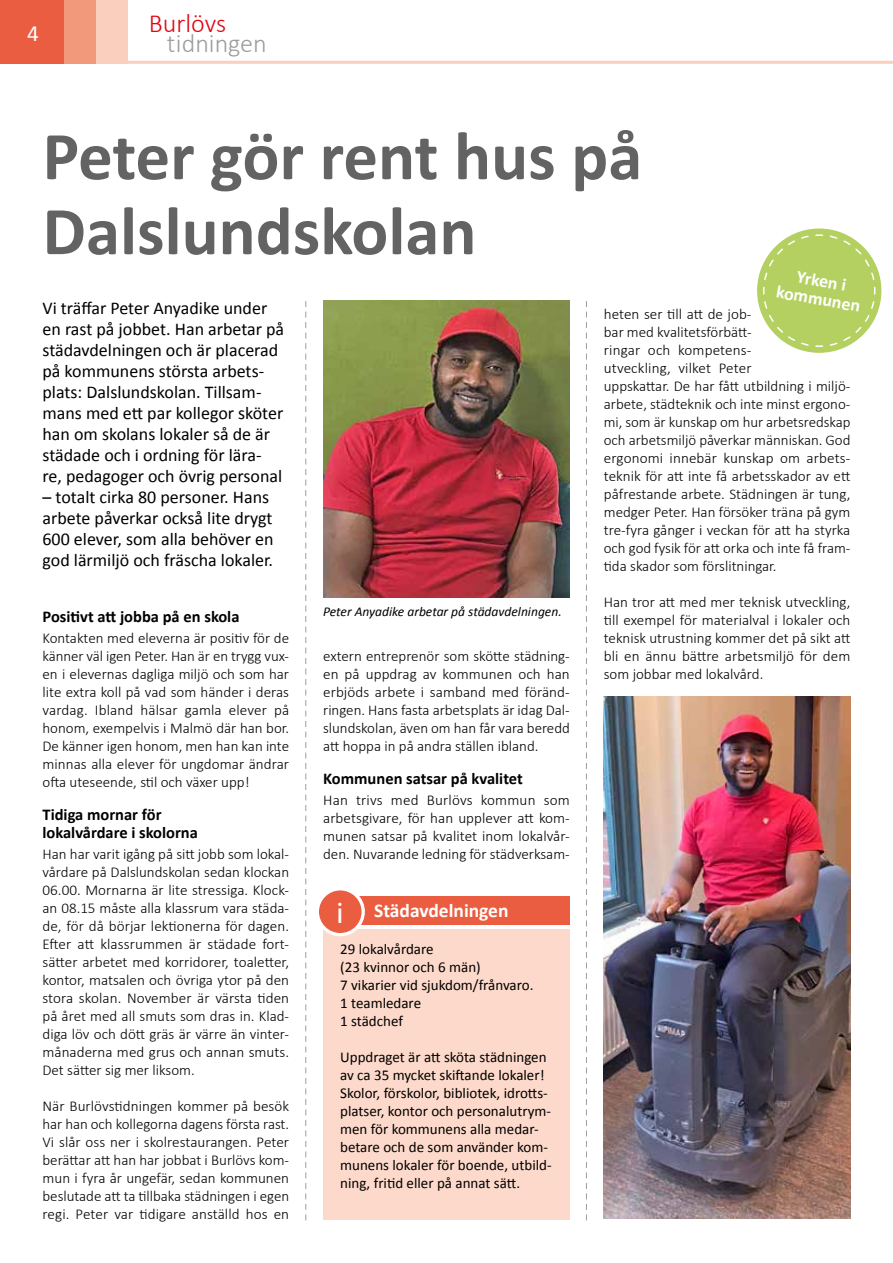
<style>
.page{position:relative;width:893px;height:1263px;background:#fff}
.page>*{position:absolute;margin:0;border:0;box-sizing:border-box;transform-origin:0 0}
.t1{font:700 69px/75px "Calibri";color:#646363}
.t2{font:30px "Myriad Pro";color:#fff}
.t3{font:300 26.1px "Calibri";color:#9d9d9c}
.t4{font:300 26.1px "Calibri";color:#e30613}
.t5{font:23.25px "Calibri";color:#fff}
.t6{font:700 19.5px "Calibri";color:#fff}
.t7{font:18px/21px "Calibri";color:#000}
.t8{font:700 18px/18px "Calibri";color:#fff;text-align:center}
.t9{font:700 16.5px/18px "Calibri";color:#000}
.t10{font:300 15px/18px "Calibri";color:#000;text-align:justify}
.t11{font:15px/18px "Calibri";color:#000}
.t12{font:italic 13.5px "Calibri";color:#000}
</style>
<div class="page">
<div style="left:0;top:0;width:64px;height:64px;background:#eb5d40"></div>
<div style="left:64px;top:0;width:32px;height:64px;background:#f3997b"></div>
<div style="left:96px;top:0;width:32px;height:64px;background:#facfbd"></div>
<hr style="left:128px;top:61px;width:765px;height:3px;background:#facfbd">
<img style="left:323px;top:301px;width:247px;height:297px">
<div style="left:323px;top:897px;width:247px;height:28px;background:#eb5d40"></div>
<div style="left:323px;top:929px;width:247px;height:38px;background:#fcd9ca"></div>
<div style="left:323px;top:965px;width:247px;height:38px;background:#fcd9ca"></div>
<div style="left:323px;top:1001px;width:247px;height:38px;background:#fcd9ca"></div>
<div style="left:323px;top:1037px;width:247px;height:164px;background:#fcd9ca"></div>
<div style="left:323px;top:1181px;width:247px;height:38px;background:#fcd9ca"></div>
<div style="left:317px;top:889px;width:46px;height:46px;background:#eb5d40;border-radius:50%"></div>
<div style="left:316px;top:887px;width:49px;height:49px;border:3px solid #fff;border-radius:50%"></div>
<img style="left:604px;top:696px;width:246px;height:522px">
<svg style="left:754px;top:226px;width:130px;height:130px"></svg>
<div style="left:752px;top:223px;width:135px;height:135px;border:5px solid #fff;border-radius:50%"></div>
<svg style="left:762px;top:234px;width:114px;height:114px;background:#bed675"></svg>
<svg style="left:305px;top:301px;width:1px;height:919px"></svg>
<svg style="left:586px;top:301px;width:1px;height:919px"></svg>
<h3 class="t5" style="left:27px;top:19px;width:13px">4</h3>
<h3 class="t4" style="left:149px;top:7px;width:79px">Burlövs</h3>
<h3 class="t3" style="left:167px;top:27px;width:101px">tidningen</h3>
<h1 class="t1" style="left:43px;top:119px;width:601px">Peter gör rent hus på<br>Dalslundskolan</h1>
<p class="t7" style="left:43px;top:298px;width:243px">Vi träffar Peter Anyadike under en rast på jobbet. Han arbetar på städavdelningen och är placerad på kommunens största arbets&shy;plats: Dalslundskolan. Tillsam&shy;mans med ett par kollegor sköter han om skolans lokaler så de är städade och i ordning för lära&shy;re, pedagoger och övrig personal</p>
<p class="t7" style="left:43px;top:487px;width:233px">– totalt cirka 80 personer. Hans arbete påverkar också lite drygt<br>600 elever, som alla behöver en god lärmiljö och fräscha lokaler.</p>
<p class="t9" style="left:43px;top:608px;width:198px">Positivt att jobba på en skola</p>
<p class="t10" style="left:43px;top:629px;width:248px">Kontakten med eleverna är positiv för de känner väl igen Peter. Han är en trygg vux&shy;en i elevernas dagliga miljö och som har lite extra koll på vad som händer i deras vardag. Ibland hälsar gamla elever på honom, exempelvis i Malmö där han bor.<br>De känner igen honom, men han kan inte minnas alla elever för ungdomar ändrar ofta uteseende, stil och växer upp!</p>
<p class="t9" style="left:43px;top:806px;width:157px">Tidiga mornar för lokalvårdare i skolorna</p>
<p class="t10" style="left:43px;top:845px;width:248px">Han har varit igång på sitt jobb som lokal&shy;vårdare på Dalslundskolan sedan klockan 06.00. Mornarna är lite stressiga. Klock&shy;an 08.15 måste alla klassrum vara städa&shy;de, för då börjar lektionerna för dagen.<br>Efter att klassrummen är städade fort&shy;sätter arbetet med korridorer, toaletter, kontor, matsalen och övriga ytor på den stora skolan. November är värsta tiden på året med all smuts som dras in. Klad&shy;diga löv och dött gräs är värre än vinter&shy;månaderna med grus och annan smuts.<br>Det sätter sig mer liksom.</p>
<p class="t10" style="left:43px;top:1097px;width:248px">När Burlövstidningen kommer på besök har han och kollegorna dagens första rast.<br>Vi slår oss ner i skolrestaurangen. Peter berättar att han har jobbat i Burlövs kom&shy;mun i fyra år ungefär, sedan kommunen beslutade att ta tillbaka städningen i egen regi. Peter var tidigare anställd hos en</p>
<p class="t12" style="left:323px;top:602px;width:240px">Peter Anyadike arbetar på städavdelningen.</p>
<p class="t10" style="left:323px;top:647px;width:248px">extern entreprenör som skötte städning&shy;en på uppdrag av kommunen och han erbjöds arbete i samband med föränd&shy;ringen. Hans fasta arbetsplats är idag Dal&shy;slundskolan, även om han får vara beredd att hoppa in på andra ställen ibland.</p>
<p class="t9" style="left:323px;top:770px;width:201px">Kommunen satsar på kvalitet</p>
<p class="t10" style="left:323px;top:791px;width:248px">Han trivs med Burlövs kommun som arbetsgivare, för han upplever att kom&shy;munen satsar på kvalitet inom lokalvår&shy;den. Nuvarande ledning för städverksam-</p>
<h2 class="t2" style="left:336px;top:894px;width:9px">i</h2>
<h3 class="t6" style="left:374px;top:898px;width:136px">Städavdelningen</h3>
<p class="t11" style="left:340px;top:940px;width:195px">29 lokalvårdare<br>(23 kvinnor och 6 män)<br>7 vikarier vid sjukdom/frånvaro.<br>1 teamledare<br>1 städchef</p>
<p class="t11" style="left:340px;top:1048px;width:213px">Uppdraget är att sköta städningen av ca 35 mycket skiftande lokaler!<br>Skolor, förskolor, bibliotek, idrotts&shy;platser, kontor och personalutrym&shy;men för kommunens alla medar&shy;betare och de som använder kom&shy;munens lokaler för boende, utbild&shy;ning, fritid eller på annat sätt.</p>
<p class="t8" style="left:781px;top:265px;width:87px;rotate:10deg">Yrken i kommunen</p>
<p class="t10" style="left:604px;top:305px;width:248px;text-align:left">heten ser till att de job-<br>bar med kvalitetsförbätt-<br>ringar och kompetens-<br>utveckling, vilket Peter<br>uppskattar. De har fått utbildning i miljö&shy;arbete, städteknik och inte minst ergono&shy;mi, som är kunskap om hur arbetsredskap och arbetsmiljö påverkar människan. God ergonomi innebär kunskap om arbets&shy;teknik för att inte få arbetsskador av ett påfrestande arbete. Städningen är tung, medger Peter. Han försöker träna på gym tre-fyra gånger i veckan för att ha styrka och god fysik för att orka och inte få fram&shy;tida skador som förslitningar.</p>
<p class="t10" style="left:604px;top:593px;width:248px">Han tror att med mer teknisk utveckling, till exempel för materialval i lokaler och teknisk utrustning kommer det på sikt att bli en ännu bättre arbetsmiljö för dem som jobbar med lokalvård.</p>
</div>
